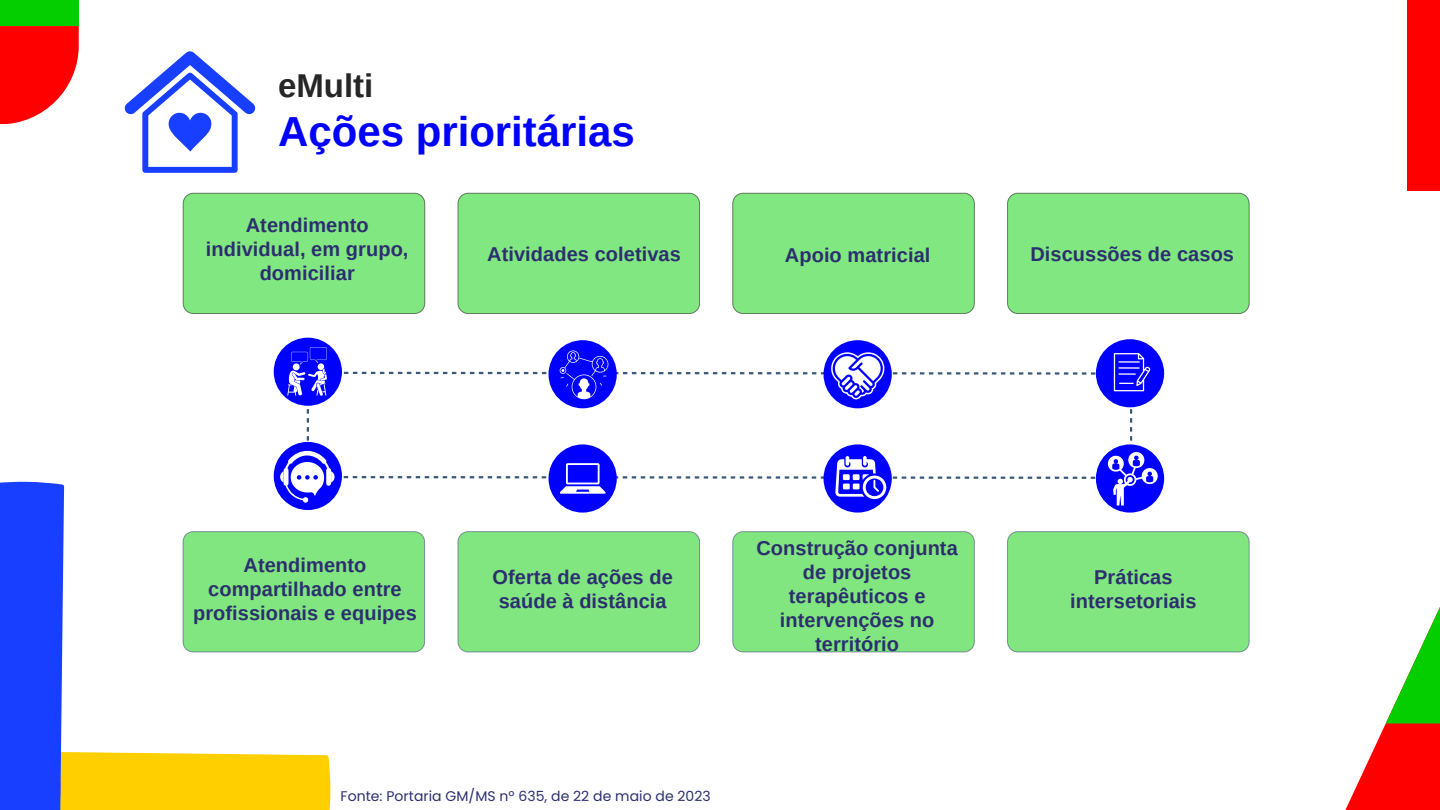
<style>
.page{position:relative;width:1440px;height:810px;background:#fff}
.page>*{position:absolute;margin:0;border:0;box-sizing:border-box;transform-origin:0 0}
.t1{font:700 42px "Arimo";color:#00f}
.t2{font:700 33px "Arimo";color:#262626}
.t3{font:700 20px/24px "Arimo";letter-spacing:.005em;color:#2c2f6f;text-align:center}
.t4{font:14px "Poppins";letter-spacing:.005em;color:#2c2f6f}
</style>
<div class="page">
<svg style="left:0;top:456px;width:331px;height:354px"></svg>
<svg style="left:1345px;top:607px;width:95px;height:203px"></svg>
<div style="left:1407px;top:0;width:33px;height:191px;background:#f00"></div>
<svg style="left:0;top:0;width:79px;height:124px;background:#ca4e22"></svg>
<svg style="left:125px;top:51px;width:130px;height:122px"></svg>
<div style="left:182px;top:192px;width:244px;height:122px;background:#81e780"></div>
<div style="left:182px;top:531px;width:243px;height:122px;background:#81e680"></div>
<div style="left:457px;top:192px;width:243px;height:122px;background:#81e780"></div>
<div style="left:732px;top:192px;width:243px;height:122px;background:#81e780"></div>
<div style="left:1007px;top:192px;width:243px;height:122px;background:#81e780"></div>
<div style="left:457px;top:531px;width:243px;height:122px;background:#81e680"></div>
<div style="left:732px;top:531px;width:243px;height:122px;background:#81e680"></div>
<div style="left:1007px;top:531px;width:243px;height:122px;background:#81e680"></div>
<div style="left:274px;top:338px;width:68px;height:68px;background:#00f;border-radius:50%"></div>
<div style="left:274px;top:442px;width:68px;height:68px;background:#00f;border-radius:50%"></div>
<div style="left:549px;top:340px;width:68px;height:68px;background:#00f;border-radius:50%"></div>
<div style="left:549px;top:444px;width:68px;height:69px;background:#00f;border-radius:50%"></div>
<div style="left:824px;top:340px;width:68px;height:68px;background:#00f;border-radius:50%"></div>
<div style="left:824px;top:444px;width:68px;height:69px;background:#00f;border-radius:50%"></div>
<div style="left:1096px;top:339px;width:68px;height:68px;background:#00f;border-radius:50%"></div>
<div style="left:1096px;top:444px;width:68px;height:69px;background:#00f;border-radius:50%"></div>
<svg style="left:280px;top:347px;width:752px;height:156px"></svg>
<svg style="left:1108px;top:353px;width:50px;height:152px"></svg>
<p class="t2" style="left:278px;top:67px;width:97px">eMulti</p>
<p class="t1" style="left:278px;top:108px;width:358px">Ações prioritárias</p>
<p class="t3" style="left:206px;top:213px;width:204px">Atendimento individual, em grupo, domiciliar</p>
<h1 class="t3" style="left:487px;top:242px;width:195px">Atividades coletivas</h1>
<p class="t3" style="left:785px;top:243px;width:147px">Apoio matricial</p>
<h2 class="t3" style="left:1030px;top:242px;width:205px">Discussões de casos</h2>
<p class="t3" style="left:193px;top:553px;width:225px">Atendimento compartilhado entre profissionais e equipes</p>
<h2 class="t3" style="left:493px;top:565px;width:182px">Oferta de ações de saúde à distância</h2>
<p class="t3" style="left:756px;top:536px;width:203px">Construção conjunta de projetos terapêuticos e intervenções no território</p>
<h2 class="t3" style="left:1070px;top:565px;width:128px">Práticas intersetoriais</h2>
<p class="t4" style="left:341px;top:787px;width:372px">Fonte: Portaria GM/MS nº 635, de 22 de maio de 2023</p>
</div>
